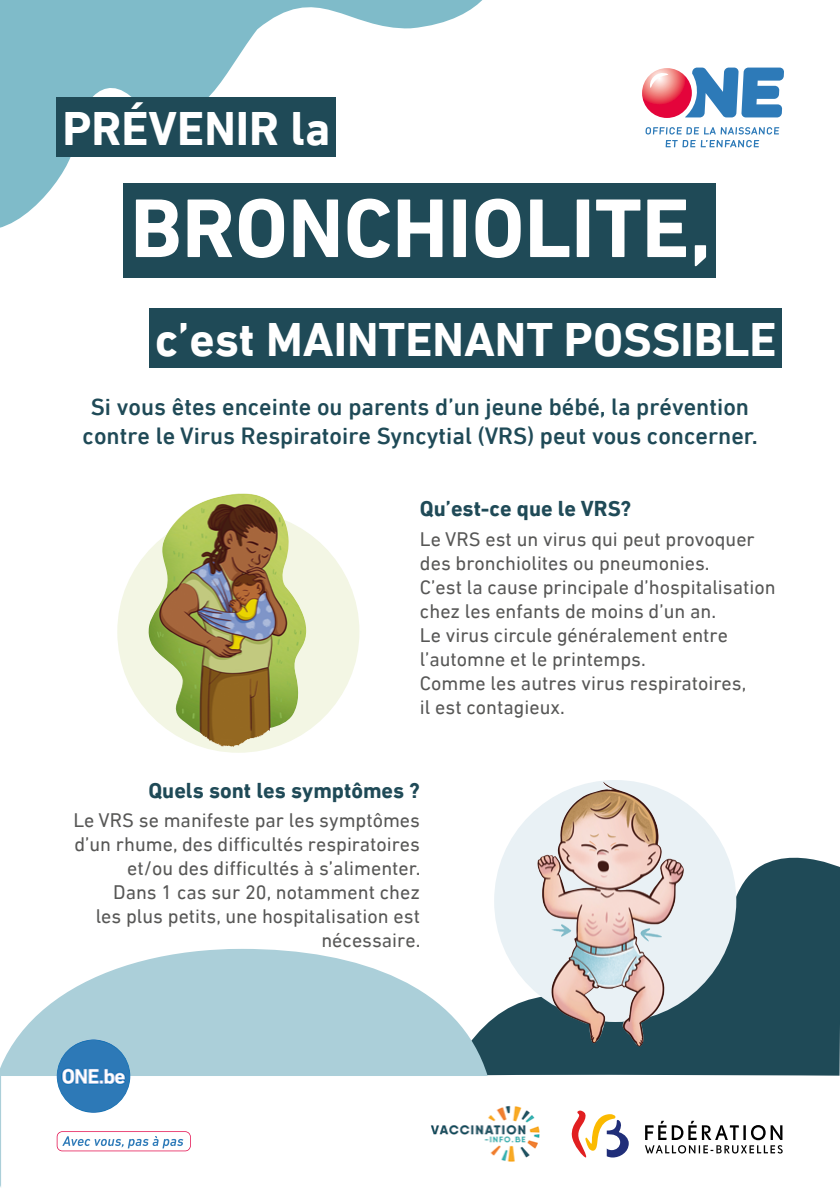
<style>
.page{position:relative;width:840px;height:1191px;background:#fff}
.page>*{position:absolute;margin:0;border:0;box-sizing:border-box;transform-origin:0 0}
.H_Titre{font:700 84.6px "DIN Next LT Pro";color:#fff}
.H_Titre-2{font:700 48px "DIN Next LT Pro";color:#fff}
.H1_-Sous_Titre{font:500 24px/28.8px "DIN Next LT Pro";color:#1f4a57;text-align:center}
.H2-Sous_Sous_Titre{font:700 22px "DIN Next LT Pro";color:#1f4a57}
.Body{font:20px/24px "DIN Next LT Pro";color:#575756;text-align:right}
</style>
<div class="page">
<svg style="left:487px;top:835px;width:352px;height:240px;fill:#1f4a57"></svg>
<svg style="left:0;top:949px;width:487px;height:239px"></svg>
<svg style="left:641px;top:68px;width:50px;height:50px"></svg>
<svg style="left:683px;top:68px;width:100px;height:49px"></svg>
<svg style="left:648px;top:71px;width:20px;height:17px"></svg>
<svg style="left:645px;top:127px;width:133px;height:7px"></svg>
<svg style="left:665px;top:140px;width:93px;height:7px"></svg>
<svg style="left:57px;top:1131px;width:134px;height:20px"></svg>
<img style="left:429px;top:1104px;width:111px;height:58px">
<div style="left:117px;top:511px;width:242px;height:242px;background:#f3f6e4;border-radius:50%"></div>
<img style="left:148px;top:493px;width:158px;height:254px">
<div style="left:494px;top:780px;width:241px;height:242px;background:#e9f1f5;border-radius:50%"></div>
<img style="left:535px;top:782px;width:149px;height:264px">
<svg style="left:0;top:0;width:483px;height:246px"></svg>
<div style="left:149px;top:308px;width:632px;height:59px;background:#1f4a57"></div>
<div style="left:57px;top:98px;width:279px;height:59px;background:#1f4a57"></div>
<div style="left:124px;top:183px;width:591px;height:95px;background:#1f4a57"></div>
<img style="left:57px;top:1039px;width:73px;height:73px;border-radius:37px">
<svg style="left:645px;top:1120px;width:137px;height:33px"></svg>
<svg style="left:571px;top:1110px;width:57px;height:47px"></svg>
<p class="H_Titre-2" style="left:62px;top:100px;width:269px">PRÉVENIR la</p>
<p class="H_Titre" style="left:130px;top:179px;width:582px">BRONCHIOLITE,</p>
<p class="H_Titre-2" style="left:155px;top:311px;width:622px">c’est MAINTENANT POSSIBLE</p>
<h1 class="H1_-Sous_Titre" style="left:83px;top:392px;width:676px">Si vous êtes enceinte ou parents d’un jeune bébé, la prévention contre le Virus Respiratoire Syncytial (VRS) peut vous concerner.</h1>
<h2 class="H2-Sous_Sous_Titre" style="left:420px;top:496px;width:212px">Qu’est-ce que le VRS?</h2>
<p class="Body" style="left:420px;top:527px;width:357px;text-align:left">Le VRS est un virus qui peut provoquer des bronchiolites ou pneumonies.<br>C’est la cause principale d’hospitalisation chez les enfants de moins d’un an.<br>Le virus circule généralement entre l’automne et le printemps.<br>Comme les autres virus respiratoires,<br>il est contagieux.</p>
<h2 class="H2-Sous_Sous_Titre" style="left:148px;top:777px;width:273px">Quels sont les symptômes ?</h2>
<p class="Body" style="left:73px;top:808px;width:348px">Le VRS se manifeste par les symptômes d’un rhume, des difficultés respiratoires et/ou des difficultés à s’alimenter.<br>Dans 1 cas sur 20, notamment chez<br>les plus petits, une hospitalisation est nécessaire.</p>
</div>
